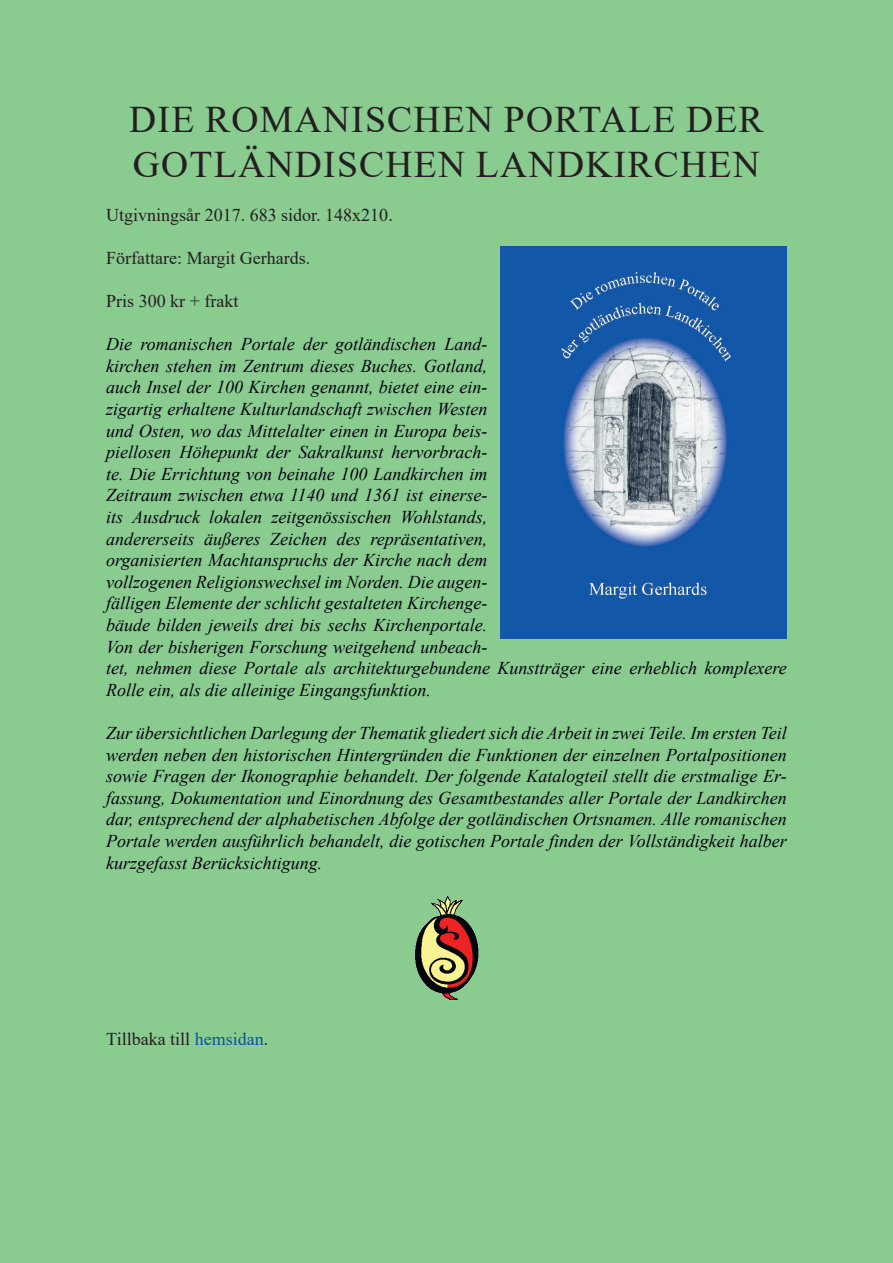
<style>
.page{position:relative;width:893px;height:1263px;background:#8acb90}
.page>*{position:absolute;margin:0;border:0;box-sizing:border-box;transform-origin:0 0}
.t1{font:37.5px/45px "Times New Roman";letter-spacing:.035em;color:#231f20}
.t2{font:italic 18px/21.6px "Times New Roman";color:#00030c}
.t3{font:18px "Times New Roman";color:#231f20}
.s1{color:#0d50a3}
</style>
<div class="page">
<img style="left:414px;top:895px;width:65px;height:106px">
<img style="left:500px;top:247px;width:287px;height:392px">
<h1 class="t1" style="left:129px;top:96px;width:636px">Die romanischen Portale der gotländischen Landkirchen</h1>
<p class="t3" style="left:106px;top:202px;width:288px">Utgivningsår 2017. 683 sidor. 148x210.</p>
<p class="t3" style="left:106px;top:245px;width:206px">Författare: Margit Gerhards.</p>
<p class="t3" style="left:106px;top:288px;width:134px">Pris 300 kr + frakt</p>
<p class="t2" style="left:106px;top:333px;width:682px">Die romanischen Portale der gotländischen Land-<br>kirchen stehen im Zentrum dieses Buches. Gotland,<br>auch Insel der 100 Kirchen genannt, bietet eine ein-<br>zigartig erhaltene Kulturlandschaft zwischen Westen<br>und Osten, wo das Mittelalter einen in Europa beis-<br>piellosen Höhepunkt der Sakralkunst hervorbrach-<br>te. Die Errichtung von beinahe 100 Landkirchen im<br>Zeitraum zwischen etwa 1140 und 1361 ist einerse-<br>its Ausdruck lokalen zeitgenössischen Wohlstands,<br>andererseits äußeres Zeichen des repräsentativen,<br>organisierten Machtanspruchs der Kirche nach dem<br>vollzogenen Religionswechsel im Norden. Die augen-<br>fälligen Elemente der schlicht gestalteten Kirchenge-<br>bäude bilden jeweils drei bis sechs Kirchenportale.<br>Von der bisherigen Forschung weitgehend unbeach-<br>tet, nehmen diese Portale als architekturgebundene Kunstträger eine erheblich komplexere Rolle ein, als die alleinige Eingangsfunktion.</p>
<p class="t2" style="left:106px;top:722px;width:682px;text-align:justify">Zur übersichtlichen Darlegung der Thematik gliedert sich die Arbeit in zwei Teile. Im ersten Teil werden neben den historischen Hintergründen die Funktionen der einzelnen Portalpositionen sowie Fragen der Ikonographie behandelt. Der folgende Katalogteil stellt die erstmalige Er&shy;fassung, Dokumentation und Einordnung des Gesamtbestandes aller Portale der Landkirchen dar, entsprechend der alphabetischen Abfolge der gotländischen Ortsnamen. Alle romanischen Portale werden ausführlich behandelt, die gotischen Portale finden der Vollständigkeit halber kurzgefasst Berücksichtigung.</p>
<p class="t3" style="left:106px;top:1027px;width:163px">Tillbaka till <span class="s1">hemsidan</span>.</p>
</div>
